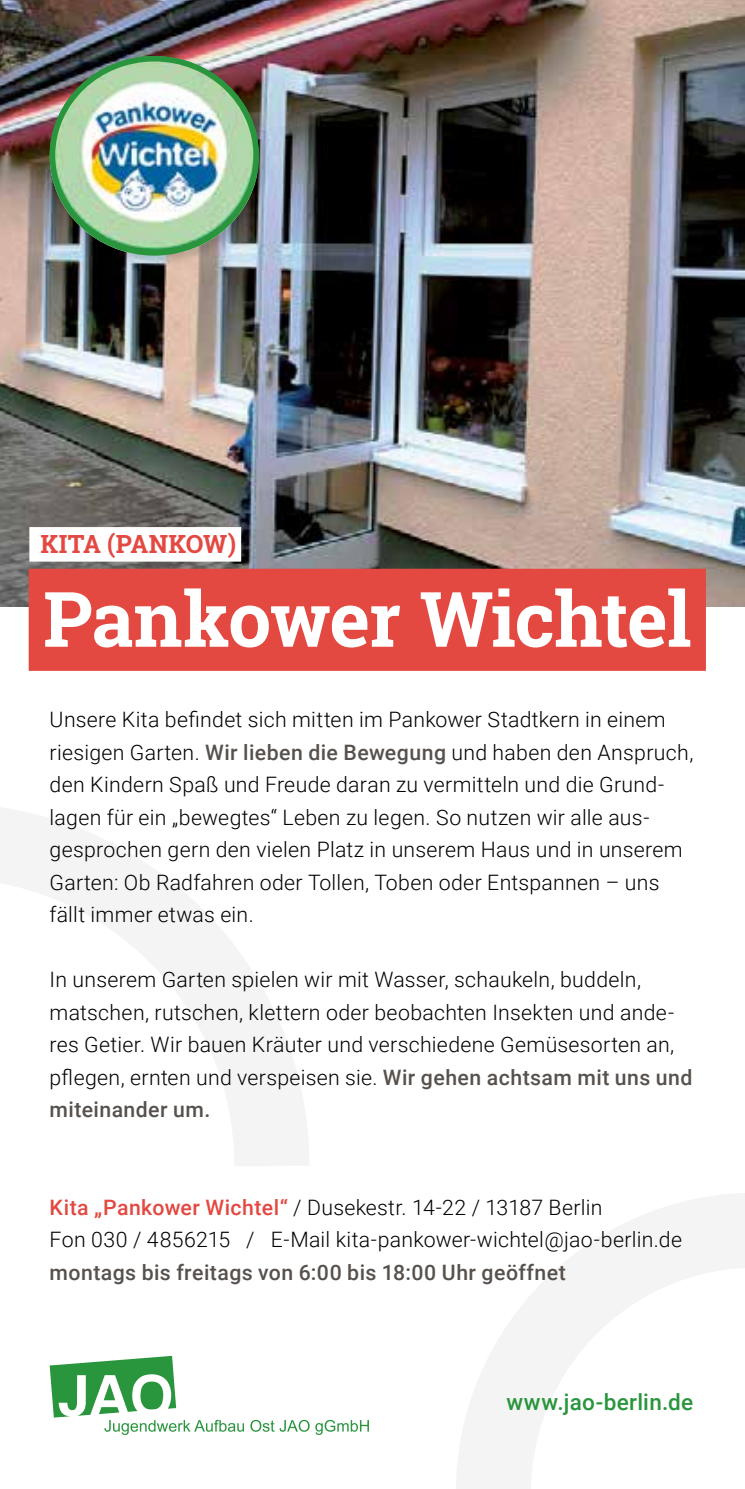
<style>
.page{position:relative;width:745px;height:1489px;background:#fff}
.page>*{position:absolute;margin:0;border:0;box-sizing:border-box;transform-origin:0 0}
.t1{font:700 76.5px "Roboto Slab";letter-spacing:-.02em;color:#fff}
.t2{font:700 25px "Roboto Slab";letter-spacing:-.005em;color:#e34841}
.t3{font:500 22.5px "Roboto";letter-spacing:.015em;color:#29953c}
.t4{font:300 21.25px/32.5px "Roboto";letter-spacing:.015em;color:#000}
.t5{font:500 21.25px "Roboto";letter-spacing:.02em;color:#57514d}
.s1{font-weight:500;color:#57514d}
.s2{font-weight:500;color:#e34841}
</style>
<div class="page">
<svg style="left:0;top:808px;width:309px;height:358px"></svg>
<svg style="left:456px;top:1193px;width:288px;height:295px"></svg>
<svg style="left:50px;top:1355px;width:194px;height:79px"></svg>
<svg style="left:250px;top:1419px;width:59px;height:12px"></svg>
<svg style="left:315px;top:1419px;width:54px;height:15px"></svg>
<img style="left:0;top:0;width:744px;height:606px">
<div style="left:29px;top:568px;width:676px;height:103px;background:#e34841"></div>
<div style="left:29px;top:527px;width:212px;height:34px;background:#fff"></div>
<div style="left:47px;top:53px;width:224px;height:215px;background:#000;opacity:.15"></div>
<img style="left:50px;top:56px;width:209px;height:196px">
<div style="left:50px;top:56px;width:209px;height:199px;border:6px solid #29953c;border-radius:50%"></div>
<p class="t2" style="left:40px;top:527px;width:197px">KITA (PANKOW)</p>
<h1 class="t1" style="left:43px;top:566px;width:649px">Pankower Wichtel</h1>
<p class="t4" style="left:50px;top:702px;width:645px">Unsere Kita befindet sich mitten im Pankower Stadtkern in einem riesigen Garten. <span class="s1">Wir lieben die Bewegung</span> und haben den Anspruch, den Kindern Spaß und Freude daran zu vermitteln und die Grund&shy;lagen für ein „bewegtes“ Leben zu legen. So nutzen wir alle aus&shy;gesprochen gern den vielen Platz in unserem Haus und in unserem Garten: Ob Radfahren oder Tollen, Toben oder Entspannen – uns fällt immer etwas ein.</p>
<p class="t4" style="left:50px;top:962px;width:644px">In unserem Garten spielen wir mit Wasser, schaukeln, buddeln, matschen, rutschen, klettern oder beobachten Insekten und ande&shy;res Getier. Wir bauen Kräuter und verschiedene Gemüsesorten an, pflegen, ernten und verspeisen sie. <span class="s1">Wir gehen achtsam mit uns und miteinander um.</span></p>
<p class="t4" style="left:50px;top:1190px;width:633px"><span class="s2">Kita „Pankower Wichtel“</span> / Dusekestr. 14-22 / 13187 Berlin<br>Fon 030 / 4856215 / E-Mail kita-pankower-wichtel@jao-berlin.de</p>
<p class="t5" style="left:50px;top:1257px;width:517px">montags bis freitags von 6:00 bis 18:00 Uhr geöffnet</p>
<p class="t3" style="left:506px;top:1385px;width:188px">www.jao-berlin.de</p>
</div>
